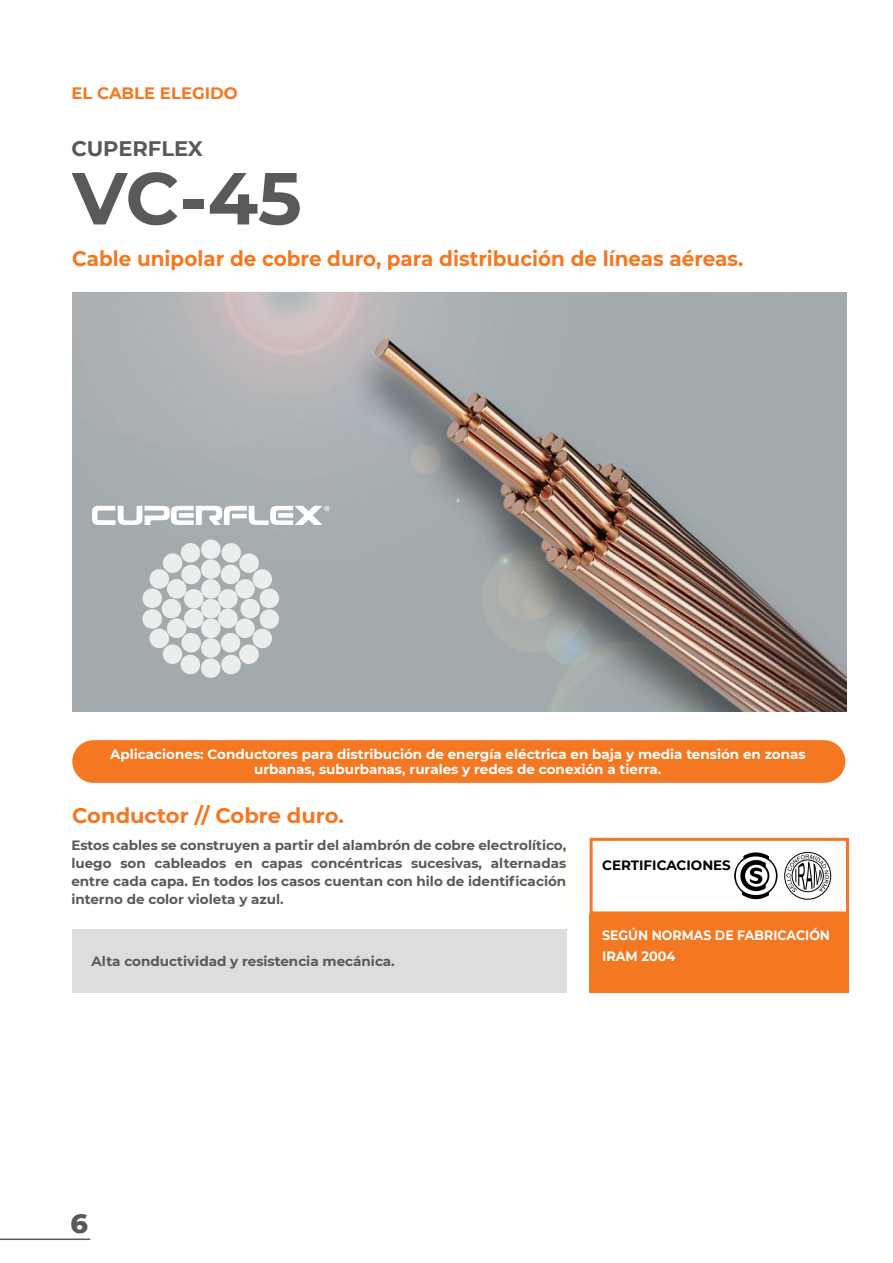
<style>
.page{position:relative;width:893px;height:1263px;background:#fff}
.page>*{position:absolute;margin:0;border:0;box-sizing:border-box;transform-origin:0 0}
.t1{font:700 73.5px "Montserrat";color:#58595b}
.t2{font:800 27px "Montserrat";color:#58595b}
.t3{font:700 21px "Montserrat";color:#f47722;scale:.95 1}
.t4{font:700 21px "Montserrat";color:#f47722}
.t5{font:700 21px "Montserrat";color:#58595b}
.t6{font:700 16.5px "Montserrat";color:#f47722}
.t7{font:700 13.5px/18px "Montserrat";color:#58595b;text-align:justify}
.t8{font:700 13.5px/15px "Montserrat";color:#fff;text-align:center}
.t9{font:700 13.5px/21px "Montserrat";color:#fff;scale:.93 1}
.t10{font:700 13.5px "Montserrat";color:#000}
</style>
<div class="page">
<div style="left:590px;top:914px;width:259px;height:79px;background:#f47722"></div>
<div style="left:590px;top:838px;width:259px;height:76px;border:3px solid #f47722"></div>
<svg style="left:734px;top:852px;width:44px;height:48px"></svg>
<svg style="left:784px;top:852px;width:47px;height:48px"></svg>
<div style="left:72px;top:929px;width:495px;height:64px;background:#dcddde"></div>
<img style="left:72px;top:292px;width:774px;height:420px">
<svg style="left:92px;top:506px;width:237px;height:19px"></svg>
<svg style="left:141px;top:538px;width:139px;height:141px;background:#cbd0d1"></svg>
<div style="left:72px;top:740px;width:773px;height:43px;background:#f47722;border-radius:21px"></div>
<hr style="left:0;top:1238px;width:90px;height:2px;background:#58595b">
<p class="t6" style="left:71px;top:81px;width:168px">EL CABLE ELEGIDO</p>
<h3 class="t5" style="left:71px;top:134px;width:133px">CUPERFLEX</h3>
<h1 class="t1" style="left:72px;top:145px;width:231px">VC-45</h1>
<h3 class="t3" style="left:72px;top:243px;width:708px">Cable unipolar de cobre duro, para distribución de líneas aéreas.</h3>
<p class="t8" style="left:110px;top:746px;width:697px">Aplicaciones: Conductores para distribución de energía eléctrica en baja y media tensión en zonas urbanas, suburbanas, rurales y redes de conexión a tierra.</p>
<h3 class="t4" style="left:72px;top:800px;width:273px">Conductor // Cobre duro.</h3>
<p class="t7" style="left:71px;top:835px;width:496px">Estos cables se construyen a partir del alambrón de cobre electrolítico, luego son cableados en capas concéntricas sucesivas, alternadas entre cada capa. En todos los casos cuentan con hilo de identificación interno de color violeta y azul.</p>
<p class="t7" style="left:91px;top:951px;width:305px">Alta conductividad y resistencia mecánica.</p>
<p class="t10" style="left:602px;top:855px;width:130px">CERTIFICACIONES</p>
<p class="t9" style="left:602px;top:924px;width:247px">SEGÚN NORMAS DE FABRICACIÓN<br>IRAM 2004</p>
<h2 class="t2" style="left:71px;top:1204px;width:19px">6</h2>
</div>
